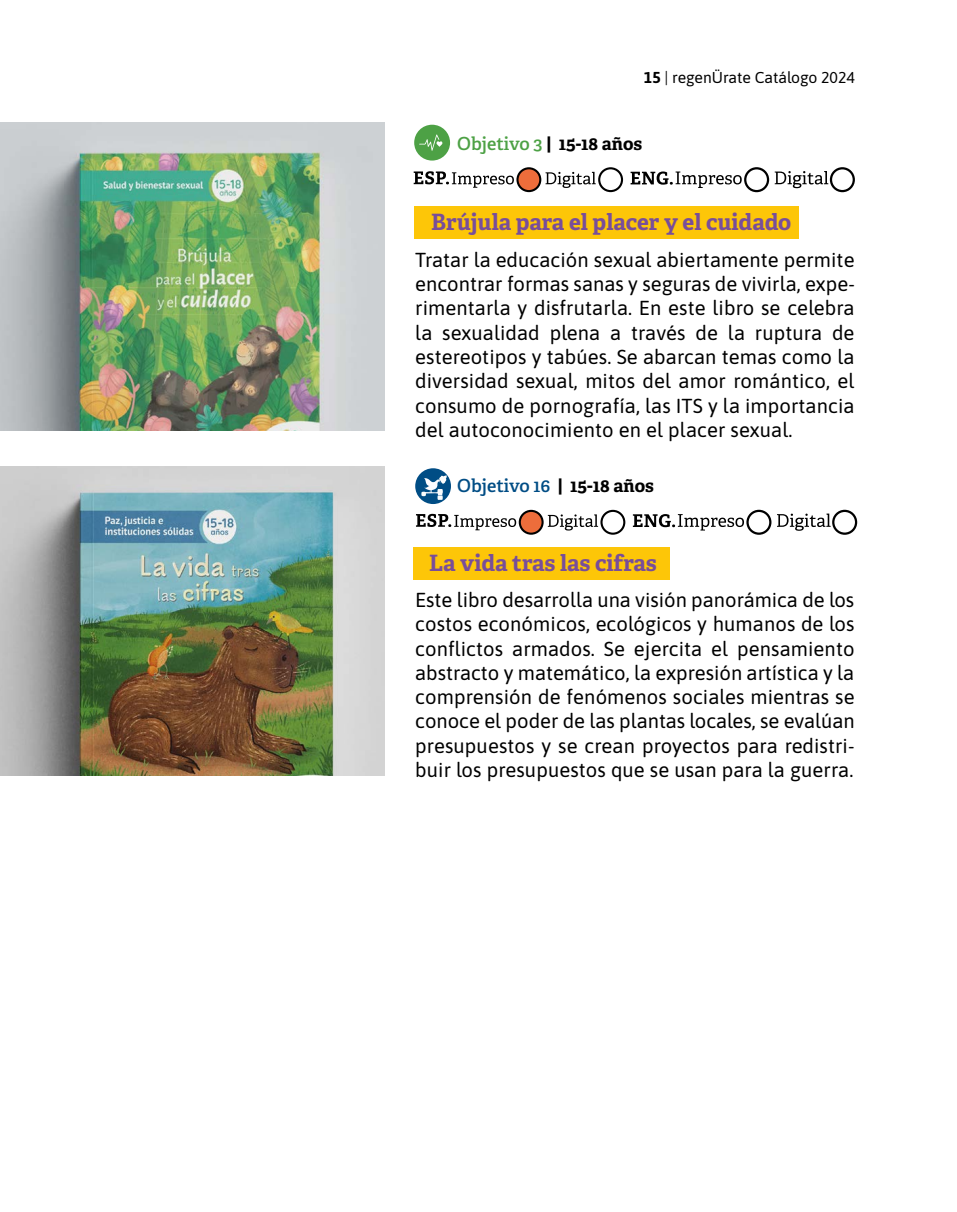
<style>
.page{position:relative;width:957px;height:1212px;background:#fff}
.page>*{position:absolute;margin:0;border:0;box-sizing:border-box;transform-origin:0 0}
.t1{font:700 22.5px "Adelle";color:#784e9a}
.t2{font:20.25px/24.3px "Asap";letter-spacing:.005em;color:#000;text-align:justify}
.t3{font:600 18px "Adelle";letter-spacing:-.005em;color:#004d85}
.t4{font:700 18px "Adelle";color:#000}
.t5{font:15.75px "Asap";color:#000}
.s1{font-weight:700}
.s2{font-weight:600;color:#4da145}
.s3{font-weight:700;color:#000}
</style>
<div class="page">
<img style="left:0;top:122px;width:384px;height:309px">
<img style="left:0;top:466px;width:384px;height:309px">
<div style="left:414px;top:125px;width:36px;height:36px;background:#4da145;border-radius:50%"></div>
<svg style="left:419px;top:134px;width:23px;height:17px"></svg>
<div style="left:414px;top:206px;width:384px;height:33px;background:#fdc608"></div>
<div style="left:415px;top:468px;width:36px;height:36px;background:#004d85;border-radius:50%"></div>
<svg style="left:421px;top:475px;width:26px;height:25px"></svg>
<svg style="left:517px;top:168px;width:23px;height:23px"></svg>
<div style="left:516px;top:167px;width:25px;height:25px;border:2px solid #000;border-radius:50%"></div>
<div style="left:598px;top:167px;width:25px;height:25px;border:2px solid #000;border-radius:50%"></div>
<div style="left:744px;top:167px;width:25px;height:25px;border:2px solid #000;border-radius:50%"></div>
<div style="left:830px;top:167px;width:25px;height:25px;border:2px solid #000;border-radius:50%"></div>
<svg style="left:414px;top:171px;width:182px;height:17px"></svg>
<svg style="left:630px;top:171px;width:198px;height:17px"></svg>
<div style="left:414px;top:547px;width:256px;height:33px;background:#fdc608"></div>
<svg style="left:520px;top:511px;width:22px;height:23px"></svg>
<div style="left:519px;top:510px;width:24px;height:25px;border:2px solid #000;border-radius:50%"></div>
<div style="left:600px;top:510px;width:25px;height:25px;border:2px solid #000;border-radius:50%"></div>
<div style="left:746px;top:510px;width:25px;height:25px;border:2px solid #000;border-radius:50%"></div>
<div style="left:832px;top:510px;width:25px;height:25px;border:2px solid #000;border-radius:50%"></div>
<svg style="left:416px;top:514px;width:182px;height:16px"></svg>
<svg style="left:633px;top:513px;width:197px;height:18px"></svg>
<p class="t5" style="left:644px;top:67px;width:212px"><span class="s1">15</span> | regenÜrate Catálogo 2024</p>
<p class="t4" style="left:457px;top:133px;width:187px"><span class="s2">Objetivo 3</span> | 15-18 años</p>
<p class="t1" style="left:431px;top:207px;width:362px">Brújula para el placer y el cuidado</p>
<p class="t2" style="left:415px;top:246px;width:441px">Tratar la educación sexual abiertamente permite encontrar formas sanas y seguras de vivirla, expe&shy;rimentarla y disfrutarla. En este libro se celebra la sexualidad plena a través de la ruptura de estereotipos y tabúes. Se abarcan temas como la diversidad sexual, mitos del amor romántico, el consumo de pornografía, las ITS y la importancia del autoconocimiento en el placer sexual.</p>
<p class="t3" style="left:457px;top:475px;width:198px">Objetivo 16 <span class="s3">| 15-18 años</span></p>
<p class="t1" style="left:429px;top:548px;width:229px">La vida tras las cifras</p>
<p class="t2" style="left:415px;top:587px;width:441px">Este libro desarrolla una visión panorámica de los costos económicos, ecológicos y humanos de los conflictos armados. Se ejercita el pensamiento abstracto y matemático, la expresión artística y la comprensión de fenómenos sociales mientras se conoce el poder de las plantas locales, se evalúan presupuestos y se crean proyectos para redistri&shy;buir los presupuestos que se usan para la guerra.</p>
</div>
